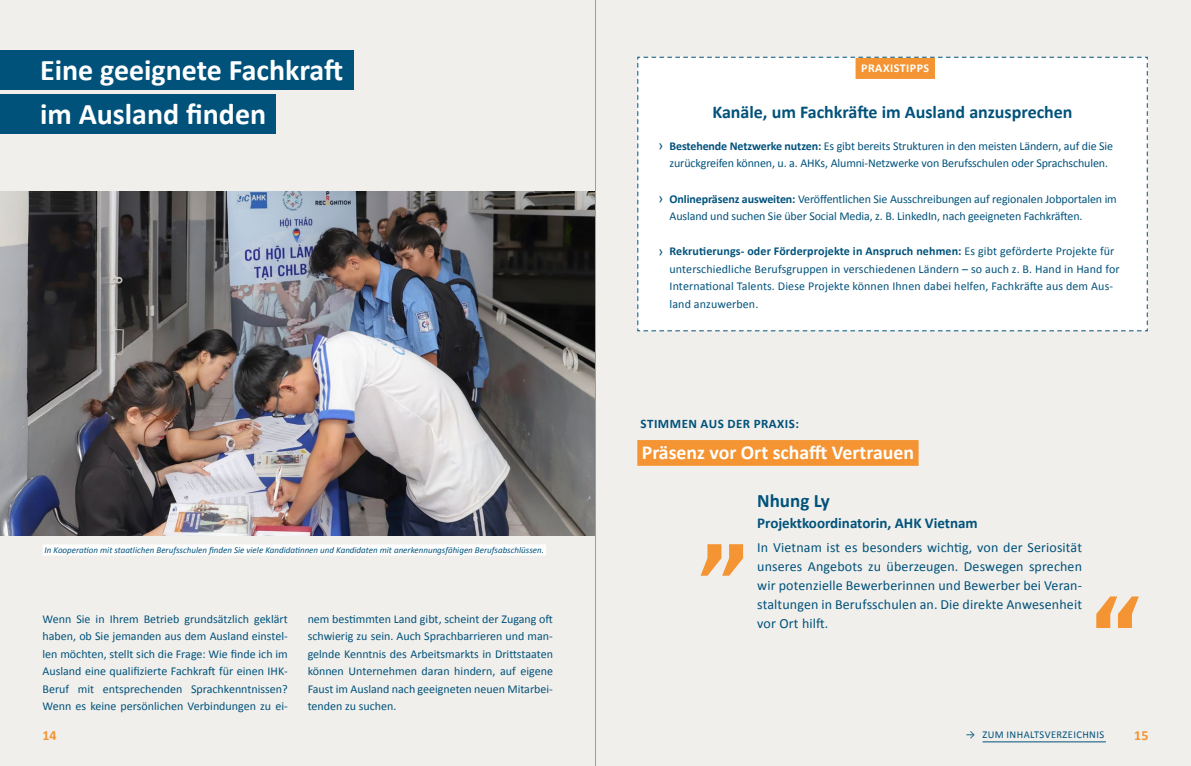
<style>
.page{position:relative;width:1191px;height:766px;background:#fff}
.page>*{position:absolute;margin:0;border:0;box-sizing:border-box;transform-origin:0 0}
.t1{font:700 30px/44px "Calibri";color:#fff}
.t2{font:700 19.8px "Calibri";color:#fff}
.t3{font:700 19px "Calibri";color:#00527b}
.t4{font:700 18px "Calibri";color:#00527b}
.t5{font:700 15px "Calibri";color:#00527b}
.t6{font:14px/19px "Calibri";letter-spacing:.01em;color:#00527b;text-align:justify}
.t7{font:700 14px "Calibri";color:#f49432}
.t8{font:700 13px "Calibri";letter-spacing:.04em;color:#00527b}
.t9{font:12px/17.5px "Calibri";letter-spacing:-.01em;color:#00527b;text-align:justify}
.t10{font:12px/17.5px "Calibri";letter-spacing:.01em;color:#00527b}
.t11{font:700 12px "Calibri";letter-spacing:.04em;color:#fff}
.t12{font:10.4px "Calibri";letter-spacing:.04em;color:#00527b}
.t13{font:italic 9px "Calibri";color:#00527b}
.s1{font-size:15px}
.s2{font-weight:700}
</style>
<div class="page">
<div style="left:0;top:0;width:1191px;height:765px;background:#f1efeb"></div>
<hr style="left:982px;top:741px;width:124px;height:1px;background:#00527b">
<div style="left:0;top:51px;width:353px;height:39px;background:#00527b"></div>
<div style="left:0;top:94px;width:275px;height:39px;background:#00527b"></div>
<img style="left:0;top:192px;width:595px;height:343px">
<div style="left:637px;top:56px;width:511px;height:276px;background:#fff"></div>
<div style="left:43px;top:544px;width:503px;height:11px;background:#fff"></div>
<div style="left:637px;top:440px;width:281px;height:25px;background:#f49432"></div>
<svg style="left:701px;top:544px;width:42px;height:31px"></svg>
<svg style="left:1096px;top:596px;width:42px;height:31px"></svg>
<hr style="left:595px;top:0;width:1px;height:765px;background:#9d9d9c">
<h1 class="t1" style="left:40px;top:48px;width:305px">Eine geeignete Fachkraft im Ausland finden</h1>
<p class="t13" style="left:45px;top:543px;width:501px">In Kooperation mit staatlichen Berufsschulen finden Sie viele Kandidatinnen und Kandidaten mit anerkennungsfähigen Berufsabschlüssen.</p>
<p class="t9" style="left:43px;top:610px;width:247px">Wenn Sie in Ihrem Betrieb grundsätzlich geklärt haben, ob Sie jemanden aus dem Ausland einstel&shy;len möchten, stellt sich die Frage: Wie finde ich im Ausland eine qualifizierte Fachkraft für einen IHK-Beruf mit entsprechenden Sprachkenntnissen?<br>Wenn es keine persönlichen Verbindungen zu ei-</p>
<p class="t9" style="left:308px;top:610px;width:247px">nem bestimmten Land gibt, scheint der Zugang oft schwierig zu sein. Auch Sprachbarrieren und man&shy;gelnde Kenntnis des Arbeitsmarkts in Drittstaaten können Unternehmen daran hindern, auf eigene Faust im Ausland nach geeigneten neuen Mitarbei&shy;tenden zu suchen.</p>
<p class="t11" style="left:861px;top:61px;width:70px">PRAXISTIPPS</p>
<h3 class="t4" style="left:712px;top:100px;width:362px">Kanäle, um Fachkräfte im Ausland anzusprechen</h3>
<p class="t9" style="left:658px;top:137px;width:456px;text-align:center"><span class="s1">ͧ</span> <span class="s2">Bestehende Netzwerke nutzen:</span> Es gibt bereits Strukturen in den meisten Ländern, auf die Sie zurückgreifen können, u. a. AHKs, Alumni-Netzwerke von Berufsschulen oder Sprachschulen.</p>
<p class="t9" style="left:669px;top:190px;width:449px;text-indent:-11px"><span class="s1">ͧ</span> <span class="s2">Onlinepräsenz ausweiten:</span> Veröffentlichen Sie Ausschreibungen auf regionalen Jobportalen im<br>Ausland und suchen Sie über Social Media, z. B. LinkedIn, nach geeigneten Fachkräften.</p>
<p class="t10" style="left:669px;top:242px;width:451px;text-indent:-11px"><span class="s1">ͧ</span> <span class="s2">Rekrutierungs- oder Förderprojekte in Anspruch nehmen:</span> Es gibt geförderte Projekte für unterschiedliche Berufsgruppen in verschiedenen Ländern – so auch z. B. Hand in Hand for International Talents. Diese Projekte können Ihnen dabei helfen, Fachkräfte aus dem Aus&shy;land anzuwerben.</p>
<p class="t8" style="left:640px;top:415px;width:160px">STIMMEN AUS DER PRAXIS:</p>
<h2 class="t2" style="left:642px;top:439px;width:274px">Präsenz vor Ort schafft Vertrauen</h2>
<h3 class="t3" style="left:757px;top:488px;width:74px">Nhung Ly</h3>
<p class="t5" style="left:757px;top:513px;width:222px">Projektkoordinatorin, AHK Vietnam</p>
<p class="t6" style="left:757px;top:537px;width:326px">In Vietnam ist es besonders wichtig, von der Seriosität unseres Angebots zu überzeugen. Deswegen sprechen wir potenzielle Bewerberinnen und Bewerber bei Veran&shy;staltungen in Berufsschulen an. Die direkte Anwesenheit vor Ort hilft.</p>
<p class="t12" style="left:965px;top:727px;width:140px">→ ZUM INHALTSVERZEICHNIS</p>
<p class="t7" style="left:43px;top:726px;width:16px">14</p>
<p class="t7" style="left:1134px;top:726px;width:16px">15</p>
</div>
